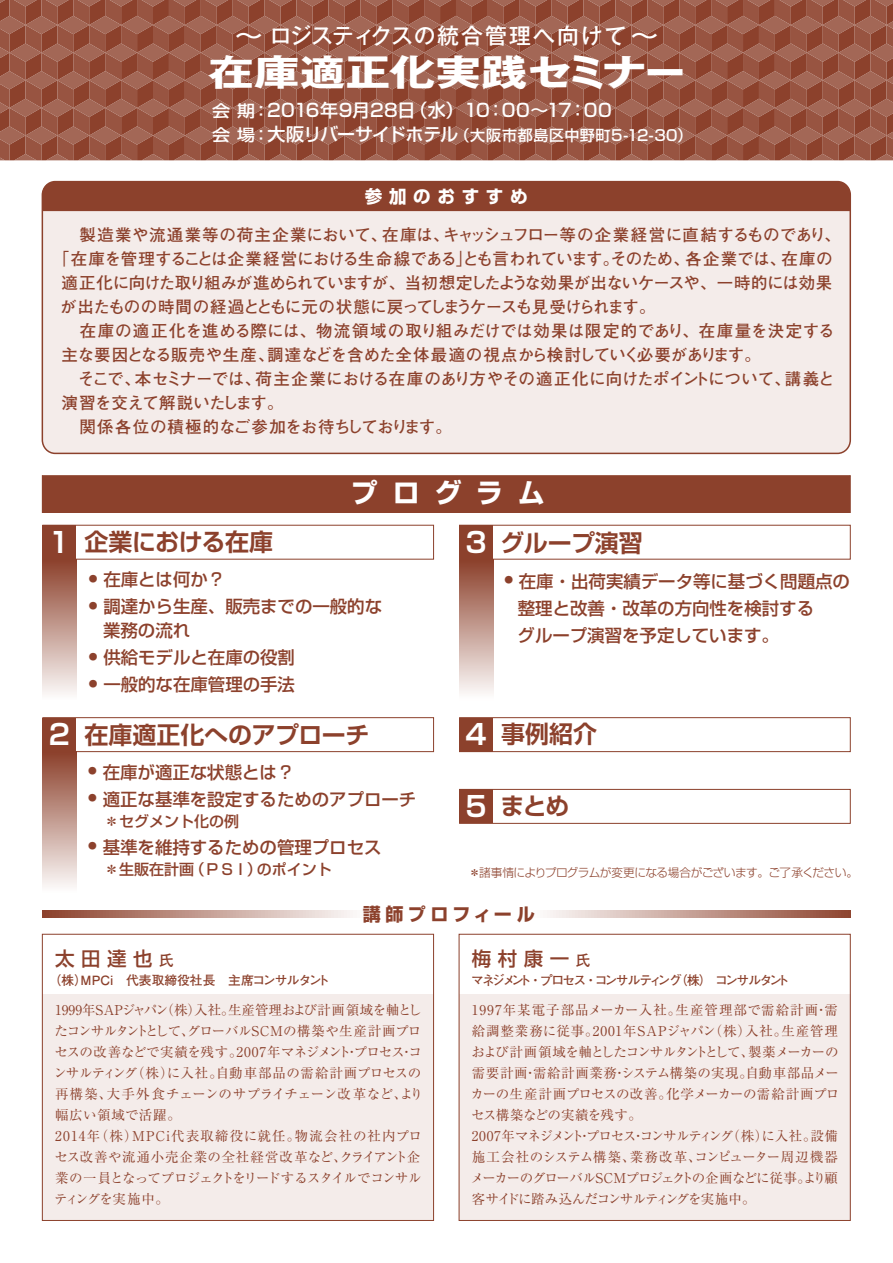
<style>
.page{position:relative;width:893px;height:1263px;background:#fff}
.page>*{position:absolute;margin:0;border:0;box-sizing:border-box;transform-origin:0 0}
.t1{font:700 36.45px "Gothic MB101 Pro";color:#fff;scale:1.25 1}
.t2{font:700 27.9px "Shin Go Pro De";color:#fff}
.t3{font:700 27px "Shin Go Pro";color:#fff}
.t4{font:700 24px "Shin Go Pro De";letter-spacing:-.005em;color:#8c412c}
.t5{font:500 21.9px "Gothic MB101 Pro";letter-spacing:.06em;color:#fff;scale:1.5 1}
.t6{font:500 19.5px "Shin Go Pro";color:#8c412c}
.t7{font:500 18px "Shin Go Pro";letter-spacing:-.01em;color:#fff}
.t8{font:700 18px "Shin Go Pro";letter-spacing:.24em;color:#8c412c}
.t9{font:700 17.55px "Shin Go Pro";letter-spacing:.38em;color:#fff}
.t10{font:500 17.4px/27px "Shin Go Pro";color:#8c412c}
.t11{font:700 16.5px "Futo Go B101 Pro";letter-spacing:-.015em;color:#8c412c}
.t12{font:700 16.5px "Futo Go B101 Pro";letter-spacing:-.045em;color:#8c412c}
.t13{font:700 16.5px "Futo Go B101 Pro";letter-spacing:.02em;color:#8c412c}
.t14{font:700 16.5px "Futo Go B101 Pro";letter-spacing:.025em;color:#8c412c}
.t15{font:700 16.5px "Futo Go B101 Pro";letter-spacing:-.05em;color:#8c412c}
.t16{font:500 15px "Shin Go Pro";letter-spacing:.04em;color:#fff}
.t17{font:500 15px "Shin Go Pro";color:#8c412c}
.t18{font:13.5px/21px "Ryumin Pro";letter-spacing:-.015em;color:#8c412c}
.t19{font:700 12.75px "Futo Go B101 Pro";letter-spacing:-.145em;color:#8c412c}
.t20{font:700 12.75px "Futo Go B101 Pro";color:#8c412c}
.t21{font:300 11.7px "Shin Go Pro";letter-spacing:-.045em;color:#8c412c}
.s1{font-size:16.2px}
.s2{font-size:18px}
.s3{font-size:27.9px;color:#fff}
.s4{font-family:"Futo Go B101 Pro";font-weight:700;font-size:15px}
</style>
<div class="page">
<svg style="left:0;top:0;width:893px;height:160px;background:#995643"></svg>
<div style="left:42px;top:994px;width:392px;height:226px;background:#f4ecea"></div>
<div style="left:42px;top:934px;width:392px;height:287px;border:1px solid #8c412c"></div>
<div style="left:459px;top:994px;width:391px;height:226px;background:#f4ecea"></div>
<div style="left:459px;top:934px;width:391px;height:287px;border:1px solid #8c412c"></div>
<div style="left:42px;top:182px;width:808px;height:271px;background:#f4ecea;border-radius:13px"></div>
<div style="left:42px;top:181px;width:809px;height:273px;border:2px solid #8c412c;border-radius:13px"></div>
<div style="left:42px;top:182px;width:808px;height:29px;background:#8c412c"></div>
<div style="left:42px;top:476px;width:808px;height:36px;background:#8c412c"></div>
<div style="left:42px;top:475px;width:808px;height:38px;border:1px solid #8c412c"></div>
<svg style="left:42px;top:910px;width:808px;height:7px"></svg>
<div style="left:42px;top:525px;width:34px;height:34px;background:#8c412c"></div>
<div style="left:42px;top:559px;width:34px;height:141px;background:linear-gradient(to bottom,#8c402b,#fefdfd)"></div>
<div style="left:42px;top:752px;width:34px;height:140px;background:linear-gradient(to bottom,#8c412c,#fdfbfb)"></div>
<div style="left:42px;top:525px;width:392px;height:34px;border:1px solid #8c412c"></div>
<div style="left:42px;top:718px;width:34px;height:34px;background:#8c412c"></div>
<div style="left:42px;top:717px;width:392px;height:35px;border:1px solid #8c412c"></div>
<div style="left:459px;top:525px;width:34px;height:34px;background:#8c412c"></div>
<div style="left:459px;top:559px;width:34px;height:141px;background:linear-gradient(to bottom,#8b3f2a,#fffffe)"></div>
<div style="left:459px;top:525px;width:392px;height:34px;border:1px solid #8c412c"></div>
<div style="left:459px;top:718px;width:34px;height:34px;background:#8c412c"></div>
<div style="left:459px;top:717px;width:392px;height:35px;border:1px solid #8c412c"></div>
<div style="left:459px;top:789px;width:34px;height:34px;background:#8c412c"></div>
<div style="left:459px;top:789px;width:392px;height:35px;border:1px solid #8c412c"></div>
<h3 class="t5" style="left:233px;top:17px;width:287px">～ロジスティクスの統合管理へ向けて～</h3>
<h1 class="t1" style="left:209px;top:42px;width:383px">在庫適正化実践セミナー</h1>
<h3 class="t7" style="left:212px;top:96px;width:401px"><span class="s1">会 期：</span>2016年9月28日（水）10：00～17：00</h3>
<p class="t16" style="left:212px;top:123px;width:481px"><span class="s1">会 場：</span><span class="s2">大阪リバーサイドホテル</span>（大阪市都島区中野町5-12-30）</p>
<p class="t9" style="left:365px;top:183px;width:164px">参加のおすすめ</p>
<p class="t13" style="left:62px;top:221px;width:781px">　製造業や流通業等の荷主企業において、在庫は、キャッシュフロー等の企業経営に直結するものであり、</p>
<p class="t11" style="left:53px;top:245px;width:781px">「在庫を管理することは企業経営における生命線である」とも言われています。そのため、各企業では、在庫の</p>
<p class="t12" style="left:62px;top:269px;width:772px">適正化に向けた取り組みが進められていますが、当初想定したような効果が出ないケースや、一時的には効果</p>
<p class="t15" style="left:60px;top:293px;width:597px">が出たものの時間の経過とともに元の状態に戻ってしまうケースも見受けられます。</p>
<p class="t14" style="left:80px;top:317px;width:756px">在庫の適正化を進める際には、物流領域の取り組みだけでは効果は限定的であり、在庫量を決定する</p>
<p class="t11" style="left:62px;top:341px;width:701px">主な要因となる販売や生産、調達などを含めた全体最適の視点から検討していく必要があります。</p>
<p class="t11" style="left:78px;top:365px;width:758px">そこで、本セミナーでは、荷主企業における在庫のあり方やその適正化に向けたポイントについて、講義と</p>
<p class="t11" style="left:62px;top:389px;width:223px">演習を交えて解説いたします。</p>
<p class="t11" style="left:62px;top:413px;width:392px">　関係各位の積極的なご参加をお待ちしております。</p>
<h2 class="t2" style="left:45px;top:519px;width:29px">１</h2>
<h2 class="t2" style="left:49px;top:712px;width:23px">2</h2>
<h3 class="t3" style="left:351px;top:472px;width:195px">プ ロ グ ラ ム</h3>
<h3 class="t4" style="left:84px;top:522px;width:190px">企業における在庫</h3>
<p class="t10" style="left:89px;top:564px;width:138px"><sup>●</sup> 在庫とは何か？</p>
<p class="t10" style="left:103px;top:592px;width:281px;line-height:24px;text-indent:-14px"><sup>●</sup> 調達から生産、販売までの一般的な業務の流れ</p>
<p class="t10" style="left:89px;top:642px;width:208px"><sup>●</sup> 供給モデルと在庫の役割</p>
<p class="t10" style="left:89px;top:669px;width:208px"><sup>●</sup> 一般的な在庫管理の手法</p>
<h3 class="t4" style="left:84px;top:716px;width:286px">在庫適正化へのアプローチ</h3>
<p class="t10" style="left:88px;top:756px;width:208px"><sup>●</sup> 在庫が適正な状態とは？</p>
<p class="t10" style="left:88px;top:783px;width:330px"><sup>●</sup> 適正な基準を設定するためのアプローチ</p>
<p class="t17" style="left:104px;top:809px;width:136px">＊セグメント化の例</p>
<p class="t10" style="left:88px;top:831px;width:295px"><sup>●</sup> 基準を維持するための管理プロセス</p>
<p class="t17" style="left:104px;top:857px;width:229px">＊生販在計画（ＰＳＩ）のポイント</p>
<h3 class="t4" style="left:465px;top:523px;width:179px"><span class="s3">3</span> グループ演習</h3>
<p class="t10" style="left:518px;top:565px;width:334px;text-indent:-13px"><sup>●</sup> 在庫・出荷実績データ等に基づく問題点の整理と改善・改革の方向性を検討する<br>グループ演習を予定しています。</p>
<h3 class="t4" style="left:465px;top:714px;width:133px"><span class="s3">4</span> 事例紹介</h3>
<h3 class="t4" style="left:465px;top:786px;width:106px"><span class="s3">5</span> まとめ</h3>
<p class="t21" style="left:469px;top:862px;width:391px">＊諸事情によりプログラムが変更になる場合がございます。ご了承ください。</p>
<h3 class="t8" style="left:363px;top:899px;width:174px">講師プロフィール</h3>
<h3 class="t6" style="left:55px;top:943px;width:120px">太 田 達 也 <span class="s4">氏</span></h3>
<p class="t20" style="left:48px;top:970px;width:283px">（株）MPCi　代表取締役社長　主席コンサルタント</p>
<p class="t18" style="left:53px;top:999px;width:372px">1999年SAPジャパン（株）入社。生産管理および計画領域を軸としたコンサルタントとして、グローバルSCMの構築や生産計画プロセスの改善などで実績を残す。2007年マネジメント・プロセス・コンサルティング（株）に入社。自動車部品の需給計画プロセスの再構築、大手外食チェーンのサプライチェーン改革など、より幅広い領域で活躍。<br>2014年（株）MPCi代表取締役に就任。物流会社の社内プロセス改善や流通小売企業の全社経営改革など、クライアント企業の一員となってプロジェクトをリードするスタイルでコンサルティングを実施中。</p>
<h3 class="t6" style="left:472px;top:943px;width:120px">梅 村 康 一 <span class="s4">氏</span></h3>
<p class="t19" style="left:471px;top:970px;width:320px">マネジメント・プロセス・コンサルティング（株）　コンサルタント</p>
<p class="t18" style="left:470px;top:999px;width:370px">1997年某電子部品メーカー入社。生産管理部で需給計画・需給調整業務に従事。2001年SAPジャパン（株）入社。生産管理および計画領域を軸としたコンサルタントとして、製薬メーカーの需要計画・需給計画業務・システム構築の実現。自動車部品メーカーの生産計画プロセスの改善。化学メーカーの需給計画プロセス構築などの実績を残す。<br>2007年マネジメント・プロセス・コンサルティング（株）に入社。設備施工会社のシステム構築、業務改革、コンピューター周辺機器メーカーのグローバルSCMプロジェクトの企画などに従事。より顧客サイドに踏み込んだコンサルティングを実施中。</p>
</div>
